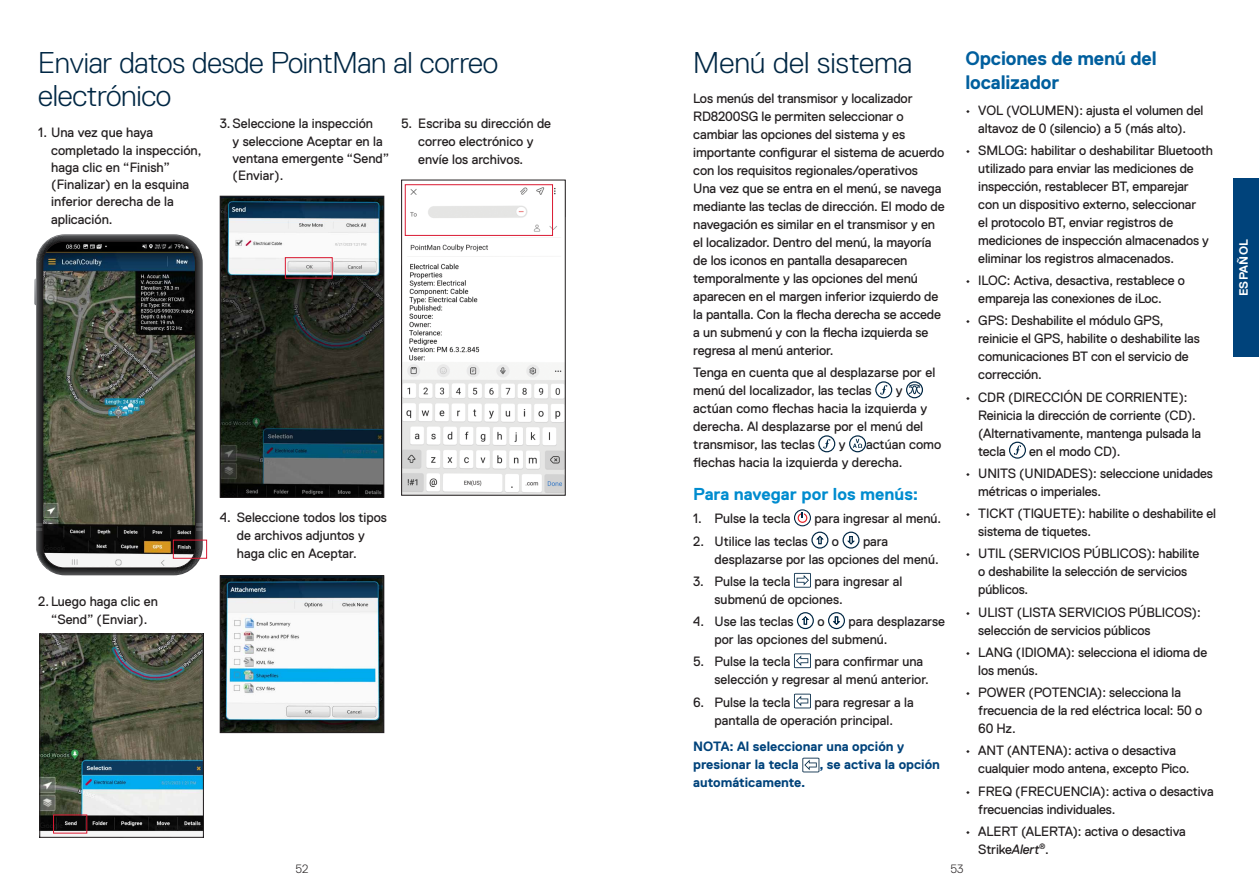
<style>
.page{position:relative;width:1259px;height:893px;background:#fff}
.page>*{position:absolute;margin:0;border:0;box-sizing:border-box;transform-origin:0 0}
.t1{font:300 30px/33px "Replica Std";letter-spacing:-.01em;color:#002744}
.t2{font:700 19.5px/24px "Replica Std";letter-spacing:-.01em;color:#005f9e}
.t3{font:700 17.25px "Replica Std";color:#008ccf}
.t4{font:13.5px/18px "Replica Std";letter-spacing:-.01em;color:#231f20}
.t5{font:700 13.5px/18px "Replica Std";color:#00437b}
.t6{font:700 12px "Replica Std";letter-spacing:.02em;color:#fff}
.t7{font:300 12px "Replica Std";color:#231f20}
.s1{font-style:italic}
</style>
<div class="page">
<div style="left:1233px;top:179px;width:26px;height:178px;background:#00437b"></div>
<svg style="left:37px;top:235px;width:165px;height:340px;background:#4f5051"></svg>
<svg style="left:34px;top:279px;width:2px;height:26px"></svg>
<svg style="left:196px;top:523px;width:7px;height:8px"></svg>
<svg style="left:36px;top:523px;width:6px;height:8px"></svg>
<img style="left:43px;top:241px;width:153px;height:327px">
<div style="left:42px;top:241px;width:154px;height:327px;border:1px solid #231f20;border-radius:21px"></div>
<div style="left:173px;top:540px;width:34px;height:19px;border:1px solid #da1a32"></div>
<img style="left:222px;top:577px;width:160px;height:154px">
<div style="left:220px;top:575px;width:164px;height:158px;border:1px solid #231f20"></div>
<img style="left:41px;top:636px;width:161px;height:198px">
<div style="left:39px;top:634px;width:165px;height:204px;border:1px solid #231f20"></div>
<img style="left:222px;top:198px;width:160px;height:298px">
<div style="left:220px;top:196px;width:164px;height:302px;border:1px solid #231f20"></div>
<div style="left:285px;top:257px;width:48px;height:22px;border:1px solid #da1a32"></div>
<img style="left:403px;top:184px;width:160px;height:310px">
<div style="left:401px;top:180px;width:164px;height:316px;border:1px solid #231f20"></div>
<div style="left:405px;top:184px;width:148px;height:52px;border:1px solid #da1a32"></div>
<svg style="left:875px;top:381px;width:17px;height:17px"></svg>
<div style="left:876px;top:383px;width:15px;height:14px;background:#fff;border-radius:50%"></div>
<svg style="left:880px;top:385px;width:7px;height:10px"></svg>
<svg style="left:906px;top:381px;width:17px;height:17px"></svg>
<svg style="left:907px;top:383px;width:15px;height:14px"></svg>
<svg style="left:908px;top:384px;width:13px;height:10px"></svg>
<svg style="left:818px;top:435px;width:17px;height:17px"></svg>
<div style="left:819px;top:437px;width:15px;height:14px;background:#fff;border-radius:50%"></div>
<svg style="left:823px;top:439px;width:7px;height:10px"></svg>
<svg style="left:849px;top:435px;width:17px;height:17px"></svg>
<svg style="left:850px;top:437px;width:15px;height:14px"></svg>
<svg style="left:853px;top:439px;width:9px;height:9px"></svg>
<svg style="left:794px;top:509px;width:17px;height:17px"></svg>
<svg style="left:795px;top:510px;width:15px;height:15px"></svg>
<svg style="left:797px;top:512px;width:10px;height:11px"></svg>
<svg style="left:811px;top:532px;width:17px;height:17px"></svg>
<svg style="left:812px;top:533px;width:15px;height:14px"></svg>
<svg style="left:842px;top:532px;width:17px;height:17px"></svg>
<svg style="left:843px;top:533px;width:15px;height:14px"></svg>
<svg style="left:794px;top:573px;width:17px;height:15px"></svg>
<svg style="left:797px;top:612px;width:17px;height:17px"></svg>
<svg style="left:798px;top:613px;width:14px;height:15px"></svg>
<svg style="left:828px;top:612px;width:17px;height:17px"></svg>
<svg style="left:829px;top:613px;width:15px;height:15px"></svg>
<svg style="left:794px;top:653px;width:17px;height:15px"></svg>
<svg style="left:794px;top:694px;width:17px;height:14px"></svg>
<svg style="left:802px;top:758px;width:17px;height:14px"></svg>
<svg style="left:1009px;top:442px;width:17px;height:17px"></svg>
<div style="left:1010px;top:443px;width:14px;height:14px;background:#fff;border-radius:50%"></div>
<svg style="left:1013px;top:445px;width:8px;height:10px"></svg>
<h1 class="t1" style="left:38px;top:46px;width:461px">Enviar datos desde PointMan al correo electrónico</h1>
<p class="t4" style="left:51px;top:124px;width:152px;line-height:17.2px;text-indent:-13px">1. Una vez que haya completado la inspección, haga clic en “Finish” (Finalizar) en la esquina inferior derecha de la aplicación.</p>
<p class="t4" style="left:232px;top:115px;width:158px;line-height:17.2px;text-indent:-13px">3. Seleccione la inspección<br>y seleccione Aceptar en la ventana emergente “Send” (Enviar).</p>
<p class="t4" style="left:418px;top:115px;width:134px;text-indent:-17px">5. Escriba su dirección de correo electrónico y envíe los archivos.</p>
<p class="t4" style="left:38px;top:592px;width:121px;text-align:center">2.Luego haga clic en “Send” (Enviar).</p>
<p class="t4" style="left:237px;top:508px;width:152px;text-indent:-17px">4. Seleccione todos los tipos de archivos adjuntos y haga clic en Aceptar.</p>
<h1 class="t1" style="left:693px;top:46px;width:220px">Menú del sistema</h1>
<p class="t4" style="left:693px;top:89px;width:253px">Los menús del transmisor y localizador RD8200SG le permiten seleccionar o cambiar las opciones del sistema y es importante configurar el sistema de acuerdo con los requisitos regionales/operativos<br>Una vez que se entra en el menú, se navega mediante las teclas de dirección. El modo de navegación es similar en el transmisor y en el localizador. Dentro del menú, la mayoría de los iconos en pantalla desaparecen temporalmente y las opciones del menú aparecen en el margen inferior izquierdo de la pantalla. Con la flecha derecha se accede a un submenú y con la flecha izquierda se regresa al menú anterior.</p>
<p class="t4" style="left:693px;top:364px;width:243px">Tenga en cuenta que al desplazarse por el menú del localizador, las teclas</p>
<p class="t4" style="left:693px;top:382px;width:235px;text-indent:202px">y actúan como flechas hacia la izquierda y derecha. Al desplazarse por el menú del transmisor, las teclas</p>
<p class="t4" style="left:693px;top:436px;width:249px;text-indent:173px">actúan como flechas hacia la izquierda y derecha.</p>
<p class="t3" style="left:693px;top:484px;width:226px">Para navegar por los menús:</p>
<p class="t4" style="left:693px;top:510px;width:99px">1. Pulse la tecla</p>
<p class="t4" style="left:814px;top:510px;width:128px">para ingresar al menú.</p>
<p class="t4" style="left:693px;top:532px;width:116px">2. Utilice las teclas</p>
<p class="t4" style="left:832px;top:532px;width:9px">o</p>
<p class="t4" style="left:839px;top:436px;width:8px">y</p>
<p class="t4" style="left:714px;top:532px;width:226px;text-indent:148px">para desplazarse por las opciones del menú.</p>
<p class="t4" style="left:693px;top:572px;width:99px">3. Pulse la tecla</p>
<p class="t4" style="left:714px;top:572px;width:189px;text-indent:100px">para ingresar al submenú de opciones.</p>
<p class="t4" style="left:693px;top:612px;width:102px">4. Use las teclas</p>
<p class="t4" style="left:817px;top:612px;width:9px">o</p>
<p class="t4" style="left:714px;top:612px;width:232px;text-indent:134px">para desplazarse por las opciones del submenú.</p>
<p class="t4" style="left:693px;top:653px;width:99px">5. Pulse la tecla</p>
<p class="t4" style="left:714px;top:653px;width:216px;text-indent:100px">para confirmar una selección y regresar al menú anterior.</p>
<p class="t4" style="left:693px;top:693px;width:99px">6. Pulse la tecla</p>
<p class="t4" style="left:714px;top:693px;width:201px;text-indent:100px">para regresar a la pantalla de operación principal.</p>
<p class="t5" style="left:693px;top:737px;width:212px">NOTA: Al seleccionar una opción y presionar la tecla</p>
<p class="t5" style="left:819px;top:755px;width:122px">, se activa la opción</p>
<p class="t5" style="left:693px;top:773px;width:114px">automáticamente.</p>
<h2 class="t2" style="left:965px;top:46px;width:193px">Opciones de menú del localizador</h2>
<p class="t4" style="left:965px;top:101px;width:239px;text-align:center">• VOL (VOLUMEN): ajusta el volumen del altavoz de 0 (silencio) a 5 (más alto).</p>
<p class="t4" style="left:978px;top:141px;width:236px;text-indent:-13px">• SMLOG: habilitar o deshabilitar Bluetooth utilizado para enviar las mediciones de inspección, restablecer BT, emparejar<br>con un dispositivo externo, seleccionar<br>el protocolo BT, enviar registros de mediciones de inspección almacenados y eliminar los registros almacenados.</p>
<p class="t4" style="left:978px;top:271px;width:208px;text-indent:-13px">• ILOC: Activa, desactiva, restablece o empareja las conexiones de iLoc.</p>
<p class="t4" style="left:978px;top:312px;width:223px;text-indent:-13px">• GPS: Deshabilite el módulo GPS, reinicie el GPS, habilite o deshabilite las comunicaciones BT con el servicio de corrección.</p>
<p class="t4" style="left:978px;top:388px;width:224px;text-indent:-13px">• CDR (DIRECCIÓN DE CORRIENTE):<br>Reinicia la dirección de corriente (CD). (Alternativamente, mantenga pulsada la tecla</p>
<p class="t4" style="left:1029px;top:442px;width:93px">en el modo CD).</p>
<p class="t4" style="left:978px;top:464px;width:236px;text-indent:-13px">• UNITS (UNIDADES): seleccione unidades métricas o imperiales.</p>
<p class="t4" style="left:978px;top:505px;width:239px;text-indent:-13px">• TICKT (TIQUETE): habilite o deshabilite el sistema de tiquetes.</p>
<p class="t4" style="left:978px;top:545px;width:222px;text-indent:-13px">• UTIL (SERVICIOS PÚBLICOS): habilite o deshabilite la selección de servicios públicos.</p>
<p class="t4" style="left:978px;top:603px;width:224px;text-indent:-13px">• ULIST (LISTA SERVICIOS PÚBLICOS): selección de servicios públicos</p>
<p class="t4" style="left:978px;top:643px;width:231px;text-indent:-13px">• LANG (IDIOMA): selecciona el idioma de los menús.</p>
<p class="t4" style="left:978px;top:683px;width:225px;text-indent:-13px">• POWER (POTENCIA): selecciona la frecuencia de la red eléctrica local: 50 o<br>60 Hz.</p>
<p class="t4" style="left:978px;top:742px;width:213px;text-indent:-13px">• ANT (ANTENA): activa o desactiva cualquier modo antena, excepto Pico.</p>
<p class="t4" style="left:978px;top:782px;width:237px;text-indent:-13px">• FREQ (FRECUENCIA): activa o desactiva frecuencias individuales.</p>
<p class="t4" style="left:978px;top:822px;width:209px;text-indent:-13px">• ALERT (ALERTA): activa o desactiva<br>Strike<span class="s1">Alert</span><sup>®</sup>.</p>
<p class="t7" style="left:295px;top:862px;width:14px">52</p>
<p class="t7" style="left:950px;top:862px;width:15px">53</p>
<p class="t6" style="left:1237px;top:296px;width:59px;rotate:-90deg">ESPAÑOL</p>
</div>
